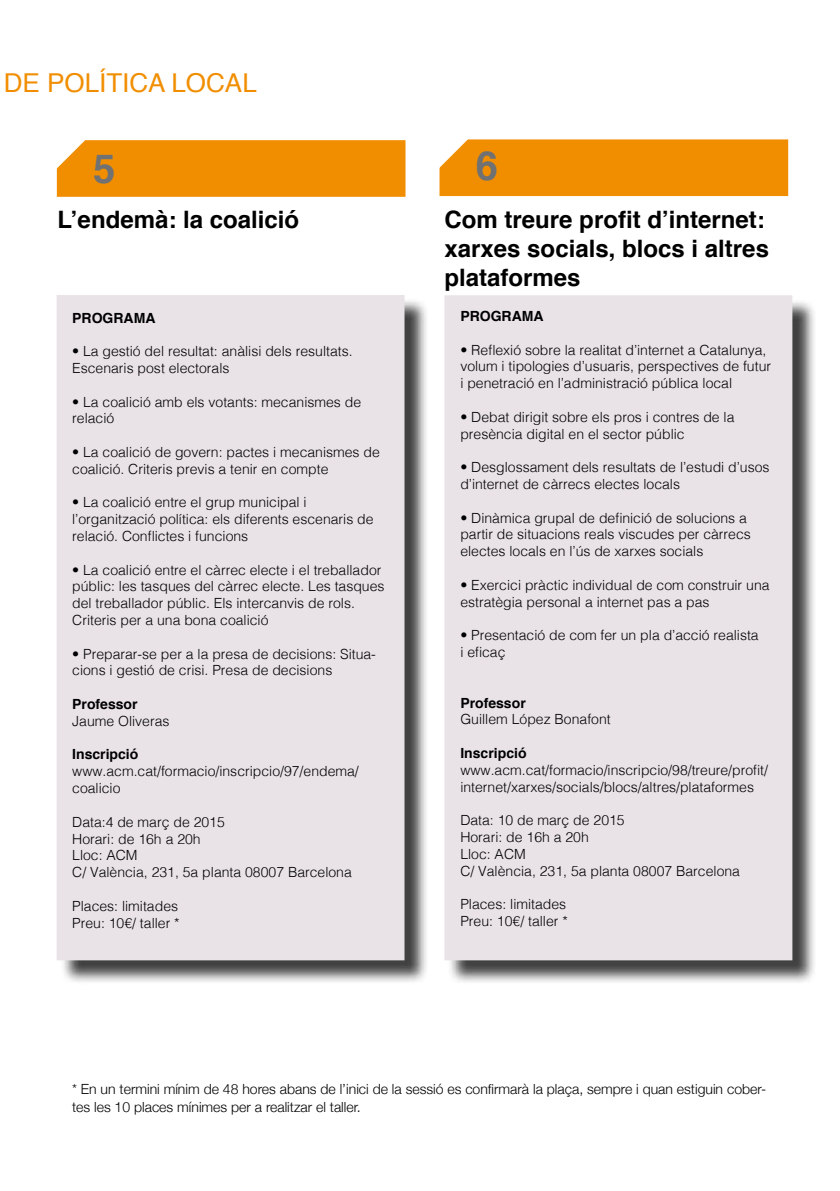
<style>
.page{position:relative;width:840px;height:1191px;background:#fff}
.page>*{position:absolute;margin:0;border:0;box-sizing:border-box;transform-origin:0 0}
.t1{font:700 40px "Helvetica";color:#707172}
.t2{font:26px "Helvetica";color:#f18e00}
.t3{font:700 24px/28.8px "Helvetica";color:#000}
.t4{font:300 14px/16.8px "Helvetica";color:#000}
.t5{font:300 14px/18px "Helvetica Neue";color:#000}
.t6{font:700 14px "Helvetica";color:#000}
</style>
<div class="page">
<div style="left:57px;top:140px;width:348px;height:57px;background:#f18e00;border:6px solid #f18e00"></div>
<svg style="left:56px;top:140px;width:46px;height:39px"></svg>
<div style="left:60px;top:298px;width:369px;height:687px;background:#000;opacity:.75"></div>
<div style="left:57px;top:295px;width:347px;height:665px;background:#e9e3e7"></div>
<div style="left:447px;top:298px;width:369px;height:687px;background:#000;opacity:.75"></div>
<div style="left:444px;top:295px;width:348px;height:665px;background:#e9e3e7"></div>
<div style="left:439px;top:139px;width:348px;height:57px;background:#f18e00"></div>
<svg style="left:439px;top:139px;width:45px;height:39px"></svg>
<h2 class="t2" style="left:4px;top:62px;width:254px">DE POLÍTICA LOCAL</h2>
<h1 class="t1" style="left:93px;top:137px;width:24px">5</h1>
<h3 class="t3" style="left:58px;top:206px;width:243px">L’endemà: la coalició</h3>
<p class="t6" style="left:72px;top:306px;width:85px">PROGRAMA</p>
<p class="t4" style="left:72px;top:342px;width:282px">• La gestió del resultat: anàlisi dels resultats.<br>Escenaris post electorals</p>
<p class="t4" style="left:72px;top:392px;width:290px">• La coalició amb els votants: mecanismes de relació</p>
<p class="t4" style="left:72px;top:442px;width:309px">• La coalició de govern: pactes i mecanismes de coalició. Criteris previs a tenir en compte</p>
<p class="t4" style="left:72px;top:493px;width:303px">• La coalició entre el grup municipal i l’organització política: els diferents escenaris de relació. Conflictes i funcions</p>
<p class="t4" style="left:72px;top:560px;width:314px">• La coalició entre el càrrec electe i el treballador públic: les tasques del càrrec electe. Les tasques del treballador públic. Els intercanvis de rols.<br>Criteris per a una bona coalició</p>
<p class="t4" style="left:72px;top:644px;width:305px">• Preparar-se per a la presa de decisions: Situa&shy;cions i gestió de crisi. Presa de decisions</p>
<p class="t6" style="left:72px;top:693px;width:67px">Professor</p>
<p class="t4" style="left:72px;top:711px;width:99px">Jaume Oliveras</p>
<p class="t6" style="left:72px;top:743px;width:68px">Inscripció</p>
<p class="t4" style="left:72px;top:762px;width:288px">www.acm.cat/formacio/inscripcio/97/endema/ coalicio</p>
<p class="t4" style="left:72px;top:812px;width:281px">Data:4 de març de 2015<br>Horari: de 16h a 20h<br>Lloc: ACM<br>C/ València, 231, 5a planta 08007 Barcelona</p>
<p class="t4" style="left:72px;top:896px;width:109px">Places: limitades<br>Preu: 10€/ taller *</p>
<h1 class="t1" style="left:475px;top:133px;width:24px">6</h1>
<h3 class="t3" style="left:444px;top:205px;width:326px">Com treure profit d’internet: xarxes socials, blocs i altres plataformes</h3>
<p class="t6" style="left:460px;top:305px;width:85px">PROGRAMA</p>
<p class="t4" style="left:460px;top:340px;width:312px">• Reflexió sobre la realitat d’internet a Catalunya, volum i tipologies d’usuaris, perspectives de futur i penetració en l’administració pública local</p>
<p class="t4" style="left:460px;top:407px;width:275px">• Debat dirigit sobre els pros i contres de la presència digital en el sector públic</p>
<p class="t4" style="left:460px;top:458px;width:310px">• Desglossament dels resultats de l’estudi d’usos d’internet de càrrecs electes locals</p>
<p class="t4" style="left:460px;top:508px;width:292px">• Dinàmica grupal de definició de solucions a partir de situacions reals viscudes per càrrecs electes locals en l’ús de xarxes socials</p>
<p class="t4" style="left:460px;top:575px;width:310px">• Exercici pràctic individual de com construir una estratègia personal a internet pas a pas</p>
<p class="t4" style="left:460px;top:626px;width:300px">• Presentació de com fer un pla d’acció realista i eficaç</p>
<p class="t6" style="left:460px;top:691px;width:67px">Professor</p>
<p class="t4" style="left:460px;top:710px;width:152px">Guillem López Bonafont</p>
<p class="t6" style="left:460px;top:741px;width:68px">Inscripció</p>
<p class="t4" style="left:460px;top:760px;width:309px">www.acm.cat/formacio/inscripcio/98/treure/profit/ internet/xarxes/socials/blocs/altres/plataformes</p>
<p class="t4" style="left:460px;top:810px;width:281px">Data: 10 de març de 2015<br>Horari: de 16h a 20h<br>Lloc: ACM<br>C/ València, 231, 5a planta 08007 Barcelona</p>
<p class="t4" style="left:460px;top:894px;width:109px">Places: limitades<br>Preu: 10€/ taller *</p>
<p class="t5" style="left:72px;top:1079px;width:695px">* En un termini mínim de 48 hores abans de l’inici de la sessió es confirmarà la plaça, sempre i quan estiguin cober&shy;tes les 10 places mínimes per a realitzar el taller.</p>
</div>
